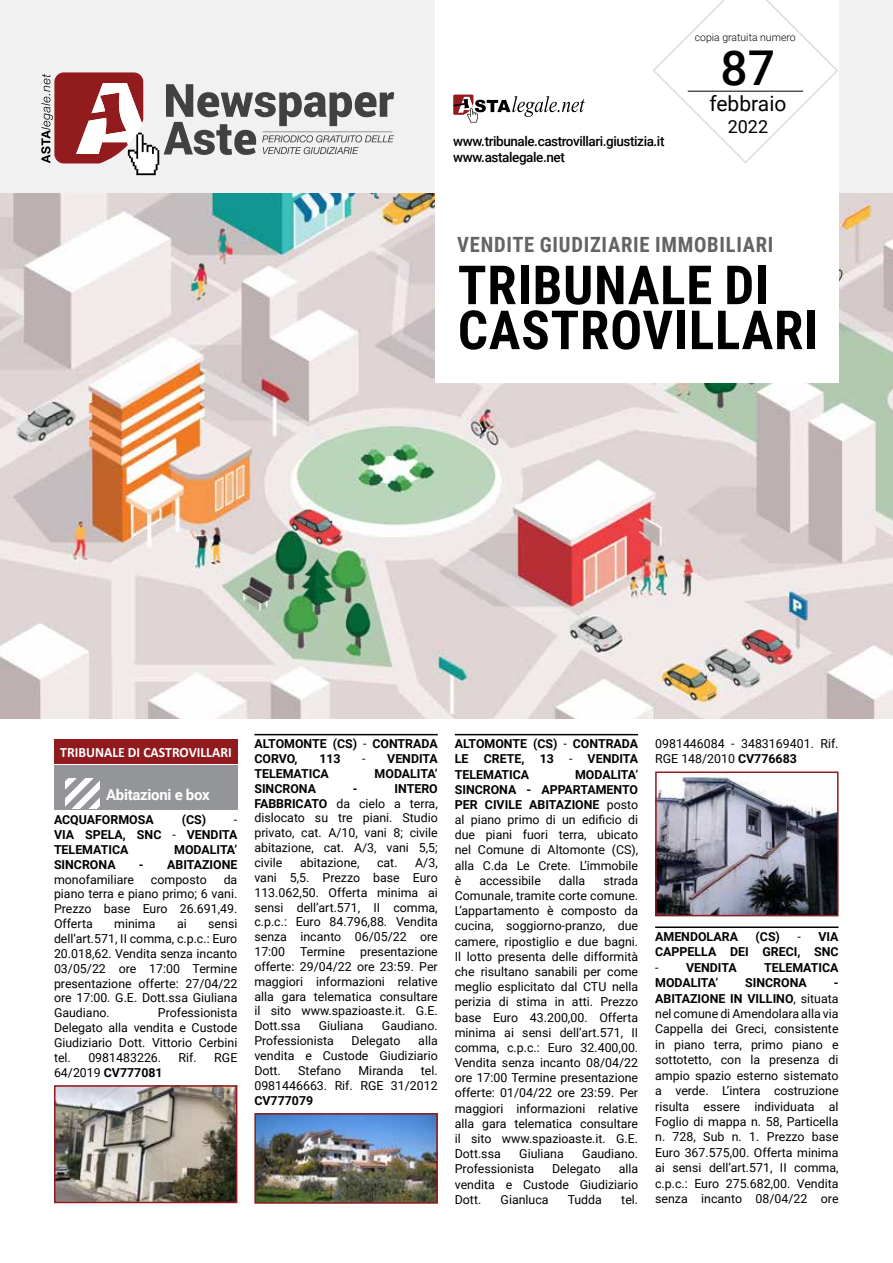
<style>
.page{position:relative;width:893px;height:1263px;background:#fff}
.page>*{position:absolute;margin:0;border:0;box-sizing:border-box;transform-origin:0 0}
.t1{font:700 54px/45px "Roboto Condensed";letter-spacing:.015em;color:#000}
.t2{font:500 48px "Roboto";color:#000}
.t3{font:700 21px "Roboto Condensed";letter-spacing:.035em;color:#636466}
.t4{font:21px "Roboto";color:#000}
.t5{font:18px "Roboto";color:#000}
.t6{font:700 15px "Roboto";letter-spacing:-.02em;color:#fff}
.t7{font:700 14.25px "Calibri";color:#fff;scale:.96 1}
.t8{font:500 13.5px/16.2px "Roboto";letter-spacing:-.03em;color:#000}
.t9{font:12.3px/14.9px "Roboto";color:#000;text-align:justify}
.t10{font:700 12.3px/14.9px "Roboto";color:#000;text-align:justify}
.t11{font:300 10.5px "Roboto";color:#000}
.s1{font-weight:400}
.s2{font-weight:700}
</style>
<div class="page">
<div style="left:0;top:0;width:893px;height:449px;background:#f1f1f2"></div>
<img style="left:1px;top:193px;width:892px;height:526px">
<div style="left:436px;top:0;width:403px;height:383px;background:#fff"></div>
<svg style="left:41px;top:72px;width:353px;height:103px"></svg>
<svg style="left:453px;top:95px;width:132px;height:27px"></svg>
<svg style="left:653px;top:0;width:185px;height:163px"></svg>
<hr style="left:688px;top:91px;width:115px;height:1px;background:#000">
<div style="left:54px;top:739px;width:184px;height:25px;background:#901a1d"></div>
<div style="left:54px;top:765px;width:184px;height:44px;background:#939598"></div>
<svg style="left:66px;top:778px;width:33px;height:30px"></svg>
<img style="left:57px;top:1088px;width:177px;height:112px">
<div style="left:54px;top:1085px;width:183px;height:118px;border:2px solid #901a1d"></div>
<hr style="left:254px;top:734px;width:184px;height:1px;background:#000">
<img style="left:257px;top:1116px;width:178px;height:85px">
<div style="left:254px;top:1113px;width:184px;height:91px;border:2px solid #901a1d"></div>
<hr style="left:455px;top:734px;width:183px;height:1px;background:#000">
<hr style="left:655px;top:926px;width:183px;height:2px;background:#000">
<img style="left:658px;top:774px;width:177px;height:139px">
<div style="left:655px;top:771px;width:183px;height:145px;border:2px solid #901a1d"></div>
<p class="t11" style="left:695px;top:30px;width:103px">copia gratuita numero</p>
<p class="t8" style="left:453px;top:132px;width:213px">www.tribunale.castrovillari.giustizia.it www.astalegale.net</p>
<h2 class="t2" style="left:721px;top:34px;width:56px">87</h2>
<h3 class="t4" style="left:709px;top:89px;width:78px">febbraio</h3>
<h3 class="t5" style="left:728px;top:114px;width:42px">2022</h3>
<h3 class="t3" style="left:457px;top:230px;width:318px">VENDITE GIUDIZIARIE IMMOBILIARI</h3>
<h1 class="t1" style="left:458px;top:260px;width:59px">TRIBUNALE</h1>
<h1 class="t1" style="left:458px;top:260px;width:362px;text-indent:266px">DI<br>CASTROVILLARI</h1>
<p class="t7" style="left:60px;top:742px;width:180px">TRIBUNALE DI CASTROVILLARI</p>
<p class="t6" style="left:106px;top:784px;width:105px">Abitazioni e box</p>
<p class="t10" style="left:54px;top:812px;width:101px">ACQUAFORMOSA</p>
<p class="t10" style="left:182px;top:812px;width:26px">(CS)</p>
<p class="t10" style="left:54px;top:812px;width:185px;text-indent:180px"><span class="s1">- </span>VIA SPELA, SNC <span class="s1">-</span> VENDITA TELEMATICA</p>
<p class="t10" style="left:174px;top:842px;width:65px">MODALITA’</p>
<p class="t10" style="left:54px;top:856px;width:63px">SINCRONA</p>
<p class="t10" style="left:139px;top:856px;width:100px">- ABITAZIONE</p>
<p class="t9" style="left:54px;top:871px;width:82px">monofamiliare</p>
<p class="t9" style="left:151px;top:871px;width:57px">composto</p>
<p class="t9" style="left:54px;top:871px;width:185px;text-indent:170px">da piano terra e piano primo; 6 vani.<br>Prezzo base Euro 26.691,49.<br>Offerta</p>
<p class="t9" style="left:54px;top:916px;width:185px;text-indent:154px">sensi dell’art.571, II comma, c.p.c.: Euro 20.018,62. Vendita senza incanto 03/05/22 ore 17:00 Termine presentazione offerte: 27/04/22 ore 17:00. G.E. Dott.ssa Giuliana Gaudiano.</p>
<p class="t9" style="left:114px;top:916px;width:43px">minima</p>
<p class="t9" style="left:177px;top:916px;width:11px">ai</p>
<p class="t9" style="left:54px;top:1005px;width:185px;text-indent:104px">Professionista Delegato alla vendita e Custode Giudiziario Dott. Vittorio Cerbini tel.</p>
<p class="t9" style="left:88px;top:1049px;width:74px">0981483226.</p>
<p class="t9" style="left:179px;top:1049px;width:20px">Rif.</p>
<p class="t9" style="left:214px;top:1049px;width:25px">RGE</p>
<p class="t10" style="left:54px;top:1064px;width:110px"><span class="s1">64/2019</span> CV777081</p>
<p class="t10" style="left:254px;top:736px;width:185px">ALTOMONTE (CS) <span class="s1">-</span> CONTRADA<br>CORVO,</p>
<p class="t10" style="left:319px;top:751px;width:23px">113</p>
<p class="t10" style="left:362px;top:751px;width:77px"><span class="s1">-</span> VENDITA</p>
<p class="t10" style="left:254px;top:766px;width:76px">TELEMATICA</p>
<p class="t10" style="left:375px;top:766px;width:65px">MODALITA’</p>
<p class="t10" style="left:254px;top:780px;width:63px">SINCRONA</p>
<p class="t10" style="left:353px;top:780px;width:6px">-</p>
<p class="t9" style="left:254px;top:780px;width:185px;text-indent:140px"><span class="s2">INTERO FABBRICATO</span> da cielo a terra, dislocato su tre piani. Studio privato, cat. A/10, vani 8; civile abitazione, cat. A/3, vani 5,5; civile</p>
<p class="t9" style="left:300px;top:855px;width:61px">abitazione,</p>
<p class="t9" style="left:377px;top:855px;width:22px">cat.</p>
<p class="t9" style="left:254px;top:855px;width:185px;text-indent:161px">A/3, vani 5,5. Prezzo base Euro 113.062,50. Offerta minima ai sensi dell’art.571, II comma, c.p.c.: Euro 84.796,88. Vendita senza incanto 06/05/22 ore 17:00 Termine presentazione offerte: 29/04/22 ore 23:59. Per maggiori informazioni relative alla gara telematica consultare il sito www.spazioaste.it. G.E.<br>Dott.ssa</p>
<p class="t9" style="left:319px;top:1018px;width:46px">Giuliana</p>
<p class="t9" style="left:382px;top:1018px;width:57px">Gaudiano.</p>
<p class="t9" style="left:254px;top:1033px;width:81px">Professionista</p>
<p class="t9" style="left:352px;top:1033px;width:50px">Delegato</p>
<p class="t9" style="left:254px;top:1033px;width:185px;text-indent:164px">alla vendita e Custode Giudiziario Dott.</p>
<p class="t9" style="left:298px;top:1063px;width:44px">Stefano</p>
<p class="t9" style="left:358px;top:1063px;width:47px">Miranda</p>
<p class="t9" style="left:254px;top:1063px;width:185px;text-align:right">tel.<br>0981446663. Rif. RGE 31/2012</p>
<p class="t10" style="left:254px;top:1092px;width:60px">CV777079</p>
<p class="t10" style="left:455px;top:736px;width:185px">ALTOMONTE (CS) <span class="s1">-</span> CONTRADA LE CRETE, 13 <span class="s1">-</span> VENDITA TELEMATICA</p>
<p class="t9" style="left:455px;top:766px;width:185px;text-indent:120px"><span class="s2">MODALITA’ SINCRONA - APPARTAMENTO PER CIVILE ABITAZIONE</span> posto al piano primo di un edificio di due piani fuori terra, ubicato nel Comune di Altomonte (CS), alla C.da Le Crete. L’immobile è</p>
<p class="t9" style="left:455px;top:872px;width:185px;text-indent:149px">strada Comunale, tramite corte comune.<br>L’appartamento è composto da cucina, soggiorno-pranzo, due camere, ripostiglio e due bagni.<br>Il lotto presenta delle difformità che risultano sanabili per come meglio esplicitato dal CTU nella perizia di stima in atti. Prezzo base Euro 43.200,00. Offerta minima ai sensi dell’art.571, II comma, c.p.c.: Euro 32.400,00.<br>Vendita senza incanto 08/04/22 ore 17:00 Termine presentazione offerte: 01/04/22 ore 23:59. Per maggiori informazioni relative alla gara telematica consultare il sito www.spazioaste.it. G.E.<br>Dott.ssa</p>
<p class="t9" style="left:479px;top:872px;width:63px">accessibile</p>
<p class="t9" style="left:559px;top:872px;width:28px">dalla</p>
<p class="t9" style="left:519px;top:1146px;width:46px">Giuliana</p>
<p class="t9" style="left:582px;top:1146px;width:57px">Gaudiano.</p>
<p class="t9" style="left:455px;top:1161px;width:81px">Professionista</p>
<p class="t9" style="left:552px;top:1161px;width:50px">Delegato</p>
<p class="t9" style="left:455px;top:1161px;width:185px;text-indent:164px">alla vendita e Custode Giudiziario Dott.</p>
<p class="t9" style="left:501px;top:1191px;width:50px">Gianluca</p>
<p class="t9" style="left:568px;top:1191px;width:36px">Tudda</p>
<p class="t9" style="left:621px;top:1191px;width:18px">tel.</p>
<p class="t9" style="left:655px;top:736px;width:185px">0981446084 - 3483169401. Rif.<br>RGE 148/2010 <span class="s2">CV776683</span></p>
<p class="t10" style="left:655px;top:928px;width:84px">AMENDOLARA</p>
<p class="t10" style="left:756px;top:928px;width:26px">(CS)</p>
<p class="t10" style="left:655px;top:928px;width:185px;line-height:15.5px;text-align:right"><span class="s1">-</span> VIA<br>CAPPELLA DEI GRECI, SNC</p>
<p class="t10" style="left:655px;top:959px;width:83px"><span class="s1">-</span> VENDITA</p>
<p class="t10" style="left:764px;top:959px;width:76px">TELEMATICA</p>
<p class="t10" style="left:655px;top:975px;width:65px">MODALITA’</p>
<p class="t10" style="left:745px;top:975px;width:63px">SINCRONA</p>
<p class="t9" style="left:655px;top:974px;width:185px;line-height:15.5px;text-indent:179px"><span class="s2">- ABITAZIONE IN VILLINO</span>, situata nel comune di Amendolara alla via Cappella dei Greci, consistente in piano terra, primo piano e sottotetto, con la presenza di ampio spazio esterno sistemato a verde. L’intera costruzione risulta essere individuata al Foglio di mappa n. 58, Particella n. 728, Sub n. 1. Prezzo base Euro 367.575,00. Offerta minima ai sensi dell’art.571, II comma, c.p.c.: Euro 275.682,00. Vendita senza incanto 08/04/22 ore</p>
</div>
